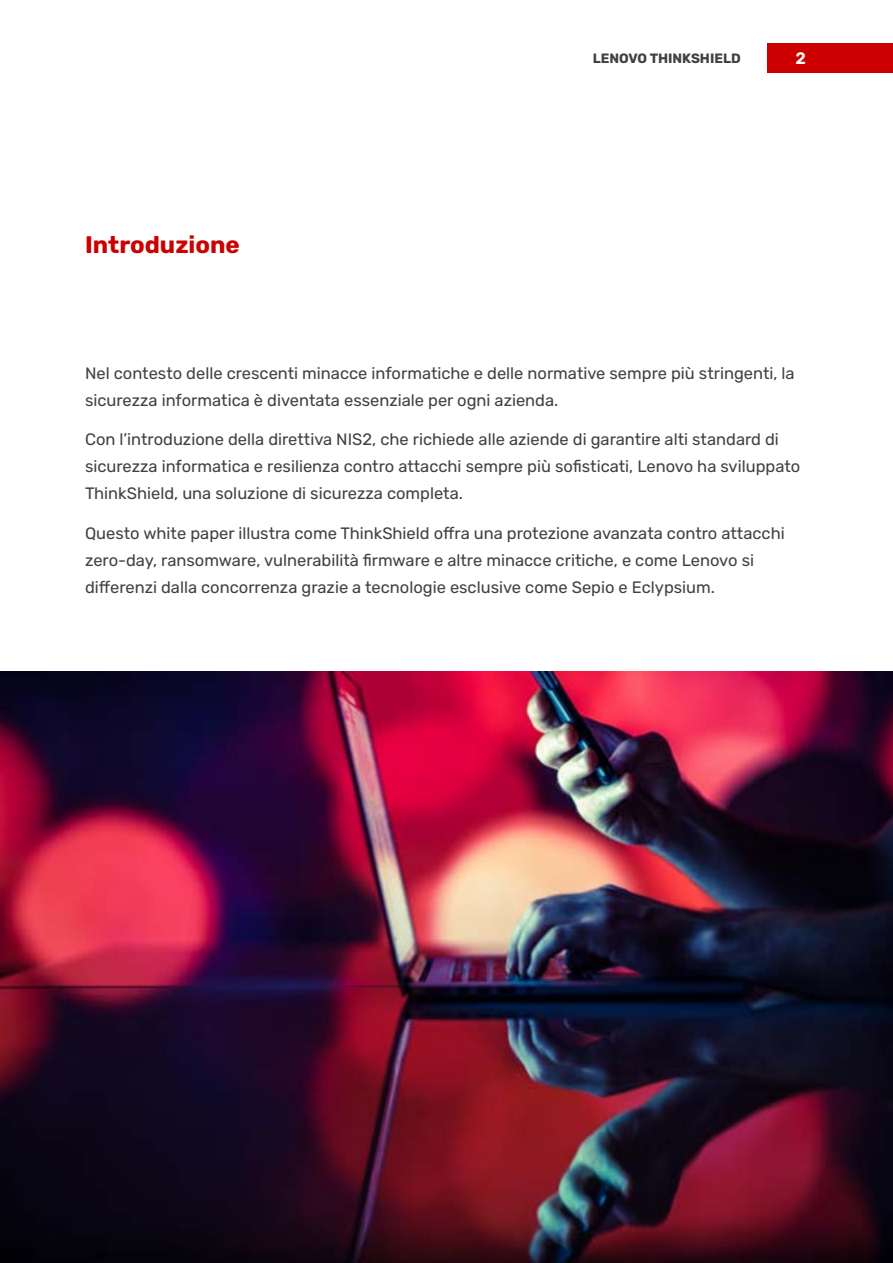
<style>
.page{position:relative;width:893px;height:1263px;background:#fff}
.page>*{position:absolute;margin:0;border:0;box-sizing:border-box;transform-origin:0 0}
.t1{font:700 24px "Rubik";color:#cc0001}
.t2{font:16.5px/27px "Rubik";color:#414042}
.t3{font:600 16.5px "Rubik";color:#fff}
.t4{font:700 13.5px "Rubik";color:#414042}
</style>
<div class="page">
<img style="left:0;top:672px;width:893px;height:591px">
<div style="left:768px;top:43px;width:125px;height:30px;background:#cc0001"></div>
<h1 class="t1" style="left:85px;top:230px;width:156px">Introduzione</h1>
<p class="t4" style="left:593px;top:51px;width:150px">LENOVO THINKSHIELD</p>
<p class="t3" style="left:795px;top:49px;width:12px">2</p>
<p class="t2" style="left:85px;top:360px;width:711px">Nel contesto delle crescenti minacce informatiche e delle normative sempre più stringenti, la sicurezza informatica è diventata essenziale per ogni azienda.</p>
<p class="t2" style="left:85px;top:426px;width:717px">Con l’introduzione della direttiva NIS2, che richiede alle aziende di garantire alti standard di sicurezza informatica e resilienza contro attacchi sempre più sofisticati, Lenovo ha sviluppato<br>ThinkShield, una soluzione di sicurezza completa.</p>
<p class="t2" style="left:85px;top:520px;width:701px">Questo white paper illustra come ThinkShield offra una protezione avanzata contro attacchi zero-day, ransomware, vulnerabilità firmware e altre minacce critiche, e come Lenovo si differenzi dalla concorrenza grazie a tecnologie esclusive come Sepio e Eclypsium.</p>
</div>
